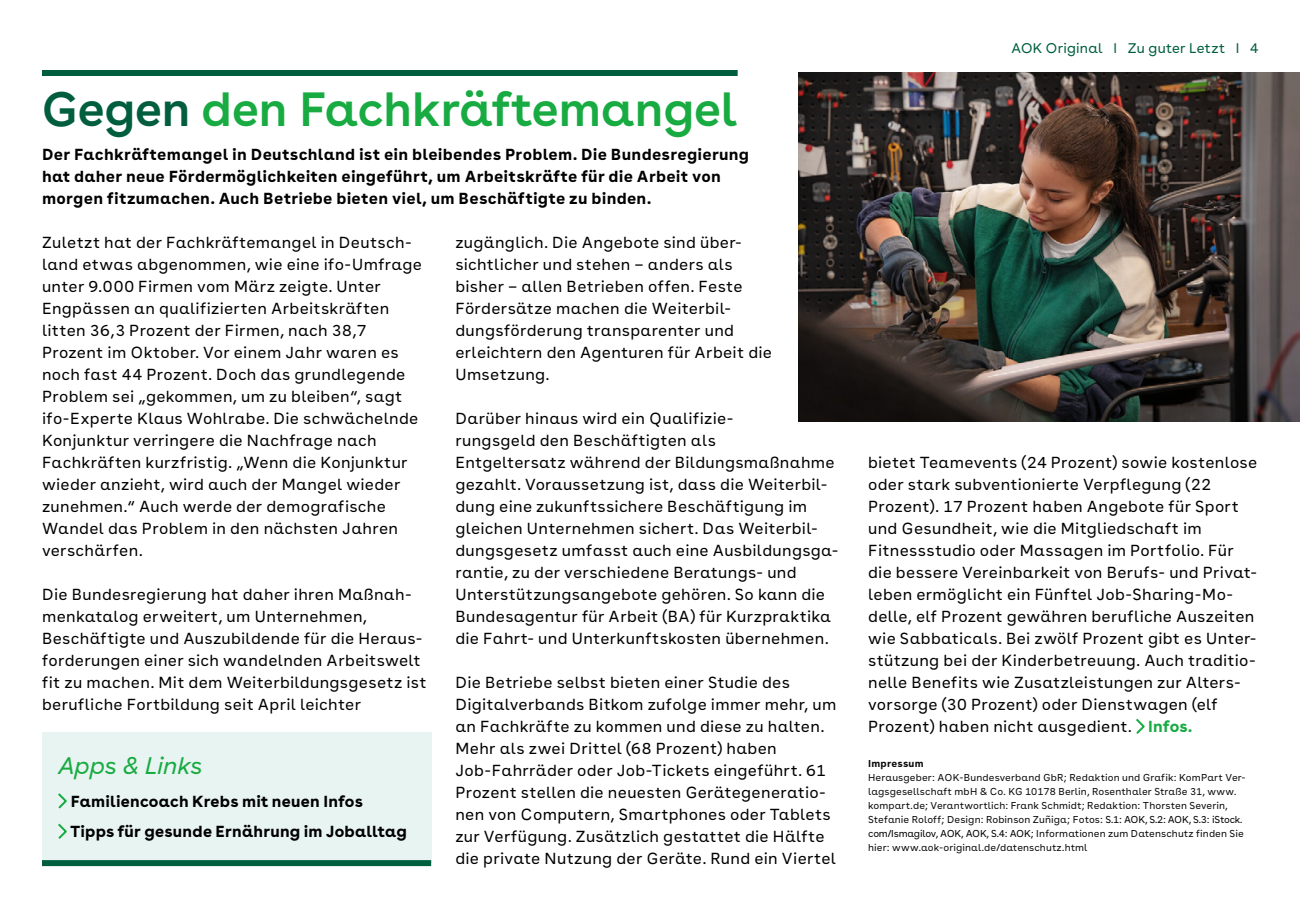
<style>
.page{position:relative;width:1300px;height:908px;background:#fff}
.page>*{position:absolute;margin:0;border:0;box-sizing:border-box;transform-origin:0 0}
.t1{font:600 48px "AOK Buenos Aires";color:#18ab42}
.t2{font:italic 24px "AOK Buenos Aires";letter-spacing:-.005em;color:#18ab42}
.t3{font:16px/22px "AOK Buenos Aires Text";letter-spacing:.02em;color:#000}
.t4{font:700 16px/22px "AOK Buenos Aires Text";letter-spacing:.015em;color:#000}
.t5{font:700 16px/30.4px "AOK Buenos Aires";letter-spacing:.015em;color:#000}
.t6{font:14px "AOK Buenos Aires";letter-spacing:.02em;color:#005e3f}
.t7{font:10px/14px "AOK Buenos Aires Text";letter-spacing:.01em;color:#080808}
.t8{font:700 10px "AOK Buenos Aires Text";letter-spacing:.02em;color:#080808}
.s1{color:#005e3f}
.s2{font-family:"AOK Buenos Aires";font-weight:700;color:#18ab42}
.s3{color:#000}
</style>
<div class="page">
<div style="left:42px;top:732px;width:389px;height:131px;background:#e8f4f2"></div>
<svg style="left:58px;top:793px;width:9px;height:16px"></svg>
<svg style="left:58px;top:823px;width:9px;height:16px"></svg>
<svg style="left:1136px;top:718px;width:9px;height:16px"></svg>
<div style="left:42px;top:860px;width:389px;height:6px;background:#005e3f"></div>
<img style="left:799px;top:72px;width:501px;height:349px">
<div style="left:42px;top:70px;width:696px;height:6px;background:#005e3f"></div>
<h1 class="t1" style="left:42px;top:69px;width:697px"><span class="s1">Gegen</span> den Fachkräftemangel</h1>
<p class="t4" style="left:42px;top:142px;width:709px">Der Fachkräftemangel in Deutschland ist ein bleibendes Problem. Die Bundesregierung hat daher neue Fördermöglichkeiten eingeführt, um Arbeitskräfte für die Arbeit von morgen fitzumachen. Auch Betriebe bieten viel, um Beschäftigte zu binden.</p>
<p class="t3" style="left:42px;top:230px;width:382px">Zuletzt hat der Fachkräftemangel in Deutsch&shy;land etwas abgenommen, wie eine ifo-Umfrage unter 9.000 Firmen vom März zeigte. Unter Engpässen an qualifizierten Arbeitskräften litten 36,3 Prozent der Firmen, nach 38,7<br>Prozent im Oktober. Vor einem Jahr waren es noch fast 44 Prozent. Doch das grundlegende Problem sei „gekommen, um zu bleiben“, sagt ifo-Experte Klaus Wohlrabe. Die schwächelnde Konjunktur verringere die Nachfrage nach Fachkräften kurzfristig. „Wenn die Konjunktur wieder anzieht, wird auch der Mangel wieder zunehmen.“ Auch werde der demografische Wandel das Problem in den nächsten Jahren verschärfen.</p>
<p class="t3" style="left:42px;top:582px;width:386px">Die Bundesregierung hat daher ihren Maßnah&shy;menkatalog erweitert, um Unternehmen, Beschäftigte und Auszubildende für die Heraus&shy;forderungen einer sich wandelnden Arbeitswelt fit zu machen. Mit dem Weiterbildungsgesetz ist berufliche Fortbildung seit April leichter</p>
<h2 class="t2" style="left:58px;top:746px;width:146px">Apps &amp; Links</h2>
<p class="t5" style="left:70px;top:784px;width:338px">Familiencoach Krebs mit neuen Infos<br>Tipps für gesunde Ernährung im Joballtag</p>
<p class="t3" style="left:455px;top:230px;width:318px">zugänglich. Die Angebote sind über&shy;sichtlicher und stehen – anders als bisher – allen Betrieben offen. Feste Fördersätze machen die Weiterbil&shy;dungsförderung transparenter und erleichtern den Agenturen für Arbeit die Umsetzung.</p>
<p class="t3" style="left:455px;top:406px;width:385px">Darüber hinaus wird ein Qualifizie-<br>rungsgeld den Beschäftigten als<br>Entgeltersatz während der Bildungsmaßnahme gezahlt. Voraussetzung ist, dass die Weiterbil&shy;dung eine zukunftssichere Beschäftigung im gleichen Unternehmen sichert. Das Weiterbil&shy;dungsgesetz umfasst auch eine Ausbildungsga&shy;rantie, zu der verschiedene Beratungs- und Unterstützungsangebote gehören. So kann die Bundesagentur für Arbeit (BA) für Kurzpraktika die Fahrt- und Unterkunftskosten übernehmen.</p>
<p class="t3" style="left:455px;top:670px;width:383px">Die Betriebe selbst bieten einer Studie des Digitalverbands Bitkom zufolge immer mehr, um an Fachkräfte zu kommen und diese zu halten.<br>Mehr als zwei Drittel (68 Prozent) haben Job-Fahrräder oder Job-Tickets eingeführt. 61<br>Prozent stellen die neuesten Gerätegeneratio&shy;nen von Computern, Smartphones oder Tablets zur Verfügung. Zusätzlich gestattet die Hälfte die private Nutzung der Geräte. Rund ein Viertel</p>
<p class="t6" style="left:1012px;top:36px;width:248px">AOK Original I Zu guter Letzt I 4</p>
<p class="t3" style="left:868px;top:450px;width:391px">bietet Teamevents (24 Prozent) sowie kostenlose oder stark subventionierte Verpflegung (22<br>Prozent). 17 Prozent haben Angebote für Sport und Gesundheit, wie die Mitgliedschaft im Fitnessstudio oder Massagen im Portfolio. Für die bessere Vereinbarkeit von Berufs- und Privat&shy;leben ermöglicht ein Fünftel Job-Sharing-Mo&shy;delle, elf Prozent gewähren berufliche Auszeiten wie Sabbaticals. Bei zwölf Prozent gibt es Unter&shy;stützung bei der Kinderbetreuung. Auch traditio&shy;nelle Benefits wie Zusatzleistungen zur Alters&shy;vorsorge (30 Prozent) oder Dienstwagen (elf Prozent) haben nicht ausgedient. <span class="s2">Infos.</span></p>
<p class="t8" style="left:868px;top:755px;width:57px">Impressum</p>
<p class="t7" style="left:868px;top:769px;width:379px">Herausgeber: AOK-Bundesverband GbR; Redaktion und Grafik: KomPart Ver&shy;lagsgesellschaft mbH &amp; Co. KG 10178 Berlin, Rosenthaler Straße 31, www. kompart.de; Verantwortlich: Frank Schmidt; Redaktion: Thorsten Severin, Stefanie Roloff; Design: Robinson Zuñiga; Fotos: <span class="s3">S.1: AOK, S.2: AOK, S.3: iStock. com/Ismagilov, AOK, AOK, S.4: AOK;</span> Informationen zum Datenschutz finden Sie hier: www.aok-original.de/datenschutz.html</p>
</div>
